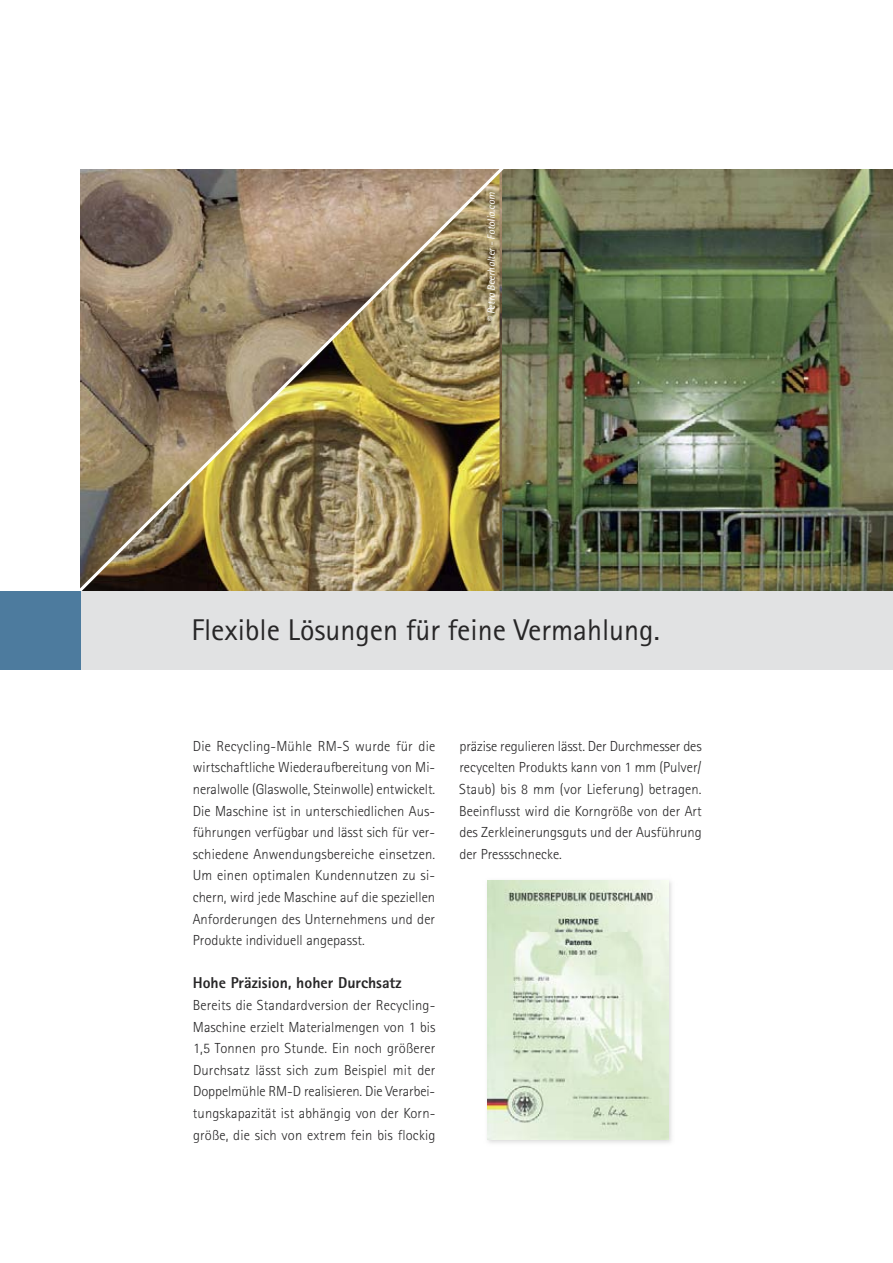
<style>
.page{position:relative;width:893px;height:1263px;background:#fff}
.page>*{position:absolute;margin:0;border:0;box-sizing:border-box;transform-origin:0 0}
.t1{font:30px "AT Rotis Sans Serif";color:#272627}
.t2{font:800 15.75px "AT Rotis Sans Serif";color:#272627}
.t3{font:300 14.55px/21.6px "AT Rotis Sans Serif";color:#272627;text-align:justify}
.t4{font:italic 10.5px "AT Rotis Sans Serif";color:#fff}
</style>
<div class="page">
<img style="left:522px;top:170px;width:371px;height:421px">
<img style="left:487px;top:880px;width:185px;height:263px">
<img style="left:488px;top:880px;width:180px;height:259px">
<img style="left:80px;top:169px;width:442px;height:422px">
<div style="left:0;top:591px;width:893px;height:79px;background:#e1e2e3"></div>
<div style="left:0;top:591px;width:81px;height:79px;background:#4d7b9e"></div>
<p class="t4" style="left:488px;top:322px;width:131px;rotate:-90deg">© Petra Beerhalter - Fotolia.com</p>
<h1 class="t1" style="left:191px;top:619px;width:470px">Flexible Lösungen für feine Vermahlung.</h1>
<p class="t3" style="left:193px;top:736px;width:244px">Die Recycling-Mühle RM-S wurde für die wirtschaftliche Wiederaufbereitung von Mi&shy;neralwolle (Glaswolle, Steinwolle) entwickelt.<br>Die Maschine ist in unterschiedlichen Aus&shy;führungen verfügbar und lässt sich für ver&shy;schiedene Anwendungsbereiche einsetzen.<br>Um einen optimalen Kundennutzen zu si&shy;chern, wird jede Maschine auf die speziellen Anforderungen des Unternehmens und der Produkte individuell angepasst.</p>
<p class="t2" style="left:193px;top:977px;width:210px">Hohe Präzision, hoher Durchsatz</p>
<p class="t3" style="left:193px;top:996px;width:244px">Bereits die Standardversion der Recycling-Maschine erzielt Materialmengen von 1 bis 1,5 Tonnen pro Stunde. Ein noch größerer Durchsatz lässt sich zum Beispiel mit der Doppelmühle RM-D realisieren. Die Verarbei&shy;tungskapazität ist abhängig von der Korn&shy;größe, die sich von extrem fein bis flockig</p>
<p class="t3" style="left:459px;top:736px;width:244px">präzise regulieren lässt. Der Durchmesser des recycelten Produkts kann von 1 mm (Pulver/ Staub) bis 8 mm (vor Lieferung) betragen.<br>Beeinflusst wird die Korngröße von der Art des Zerkleinerungsguts und der Ausführung der Pressschnecke.</p>
</div>
